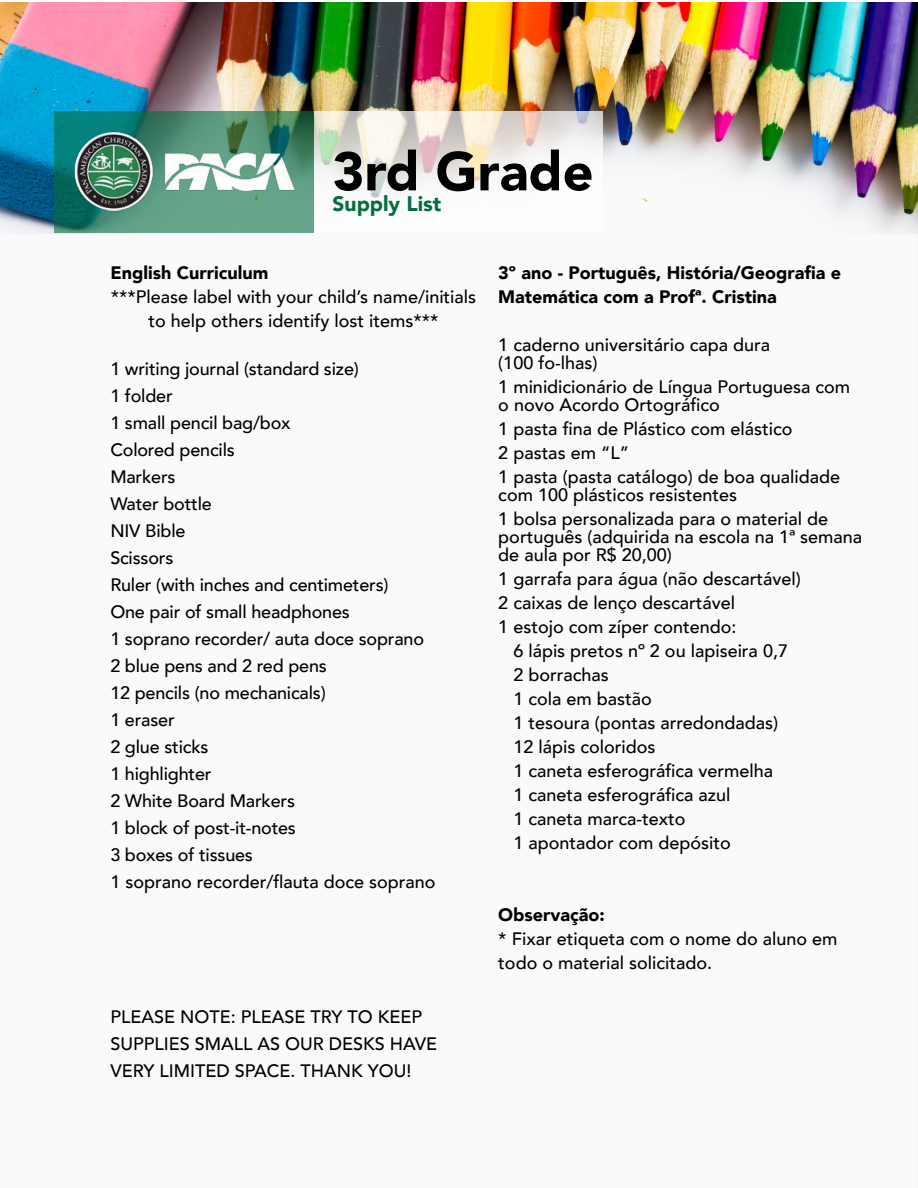
<style>
.page{position:relative;width:918px;height:1188px;background:#fff}
.page>*{position:absolute;margin:0;border:0;box-sizing:border-box;transform-origin:0 0}
.t1{font:900 54px "Avenir";color:#000}
.t2{font:900 21px "Avenir";color:#056e40}
.t3{font:500 18px/27px "Avenir";color:#000}
.t4{font:900 18px/24px "Avenir";color:#000}
</style>
<div class="page">
<img style="left:0;top:3px;width:918px;height:230px">
<svg style="left:55px;top:111px;width:259px;height:122px;background:#408c75"></svg>
<img style="left:64px;top:127px;width:240px;height:89px">
<svg style="left:315px;top:111px;width:288px;height:122px;fill:#f9f7f5"></svg>
<h1 class="t1" style="left:333px;top:125px;width:262px">3rd Grade</h1>
<p class="t2" style="left:333px;top:186px;width:110px">Supply List</p>
<p class="t4" style="left:110px;top:260px;width:160px">English Curriculum</p>
<p class="t3" style="left:111px;top:284px;width:367px;line-height:24px;text-align:center">***Please label with your child’s name/initials to help others identify lost items***</p>
<p class="t3" style="left:110px;top:354px;width:327px">1 writing journal (standard size)<br>1 folder<br>1 small pencil bag/box<br>Colored pencils<br>Markers<br>Water bottle<br>NIV Bible<br>Scissors<br>Ruler (with inches and centimeters)<br>One pair of small headphones<br>1 soprano recorder/ auta doce soprano<br>2 blue pens and 2 red pens<br>12 pencils (no mechanicals)<br>1 eraser<br>2 glue sticks<br>1 highlighter<br>2 White Board Markers<br>1 block of post-it-notes<br>3 boxes of tissues<br>1 soprano recorder/flauta doce soprano</p>
<p class="t3" style="left:110px;top:1002px;width:328px">PLEASE NOTE: PLEASE TRY TO KEEP<br>SUPPLIES SMALL AS OUR DESKS HAVE<br>VERY LIMITED SPACE. THANK YOU!</p>
<p class="t4" style="left:498px;top:260px;width:344px">3º ano - Português, História/Geografia e<br>Matemática com a Profª. Cristina</p>
<p class="t3" style="left:498px;top:335px;width:273px;line-height:18px">1 caderno universitário capa dura (100 fo-lhas)</p>
<p class="t3" style="left:498px;top:377px;width:353px;line-height:18px">1 minidicionário de Língua Portuguesa com o novo Acordo Ortográfico</p>
<p class="t3" style="left:498px;top:416px;width:343px;line-height:24px">1 pasta fina de Plástico com elástico<br>2 pastas em “L”<br>1 pasta (pasta catálogo) de boa qualidade</p>
<p class="t3" style="left:498px;top:482px;width:331px;line-height:24px">com 100 plásticos resistentes<br>1 bolsa personalizada para o material de</p>
<p class="t3" style="left:498px;top:527px;width:365px;line-height:18px">português (adquirida na escola na 1ª semana de aula por R$ 20,00)</p>
<p class="t3" style="left:498px;top:566px;width:304px;line-height:24px">1 garrafa para água (não descartável)<br>2 caixas de lenço descartável<br>1 estojo com zíper contendo:</p>
<p class="t3" style="left:513px;top:638px;width:276px;line-height:24px">6 lápis pretos nº 2 ou lapiseira 0,7<br>2 borrachas<br>1 cola em bastão<br>1 tesoura (pontas arredondadas)<br>12 lápis coloridos<br>1 caneta esferográfica vermelha<br>1 caneta esferográfica azul<br>1 caneta marca-texto<br>1 apontador com depósito</p>
<p class="t4" style="left:498px;top:902px;width:108px">Observação:</p>
<p class="t3" style="left:498px;top:926px;width:341px;line-height:24px">* Fixar etiqueta com o nome do aluno em todo o material solicitado.</p>
</div>
